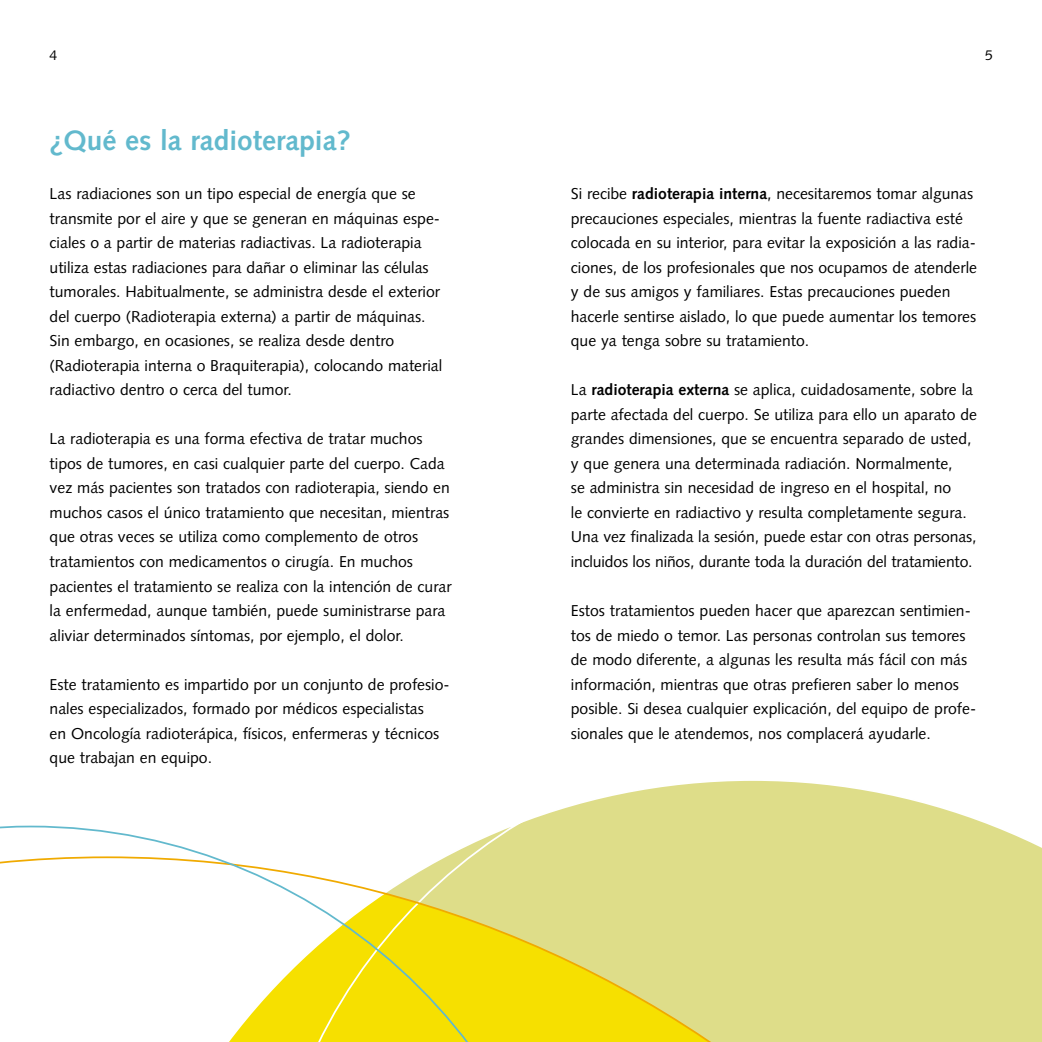
<style>
.page{position:relative;width:1042px;height:1042px;background:#fff}
.page>*{position:absolute;margin:0;border:0;box-sizing:border-box;transform-origin:0 0}
.t1{font:700 28px "Syntax";color:#62b9cd}
.t2{font:15.75px/24.5px "Syntax";color:#000}
.t3{font:14px "Syntax";color:#000}
.s1{font-weight:700}
</style>
<div class="page">
<svg style="left:518px;top:780px;width:523px;height:76px"></svg>
<div style="left:581px;top:856px;width:460px;height:185px;background:#dedd89"></div>
<svg style="left:0;top:825px;width:581px;height:216px"></svg>
<p class="t3" style="left:50px;top:50px;width:9px">4</p>
<p class="t3" style="left:984px;top:50px;width:9px">5</p>
<h1 class="t1" style="left:50px;top:129px;width:302px">¿Qué es la radioterapia?</h1>
<p class="t2" style="left:50px;top:183px;width:394px">Las radiaciones son un tipo especial de energía que se transmite por el aire y que se generan en máquinas espe&shy;ciales o a partir de materias radiactivas. La radioterapia utiliza estas radiaciones para dañar o eliminar las células tumorales. Habitualmente, se administra desde el exterior del cuerpo (Radioterapia externa) a partir de máquinas.<br>Sin embargo, en ocasiones, se realiza desde dentro (Radioterapia interna o Braquiterapia), colocando material radiactivo dentro o cerca del tumor.</p>
<p class="t2" style="left:50px;top:428px;width:403px">La radioterapia es una forma efectiva de tratar muchos tipos de tumores, en casi cualquier parte del cuerpo. Cada vez más pacientes son tratados con radioterapia, siendo en muchos casos el único tratamiento que necesitan, mientras que otras veces se utiliza como complemento de otros tratamientos con medicamentos o cirugía. En muchos pacientes el tratamiento se realiza con la intención de curar la enfermedad, aunque también, puede suministrarse para aliviar determinados síntomas, por ejemplo, el dolor.</p>
<p class="t2" style="left:50px;top:673px;width:401px">Este tratamiento es impartido por un conjunto de profesio&shy;nales especializados, formado por médicos especialistas<br>en Oncología radioterápica, físicos, enfermeras y técnicos que trabajan en equipo.</p>
<p class="t2" style="left:570px;top:183px;width:407px">Si recibe <span class="s1">radioterapia interna</span>, necesitaremos tomar algunas precauciones especiales, mientras la fuente radiactiva esté colocada en su interior, para evitar la exposición a las radia&shy;ciones, de los profesionales que nos ocupamos de atenderle y de sus amigos y familiares. Estas precauciones pueden hacerle sentirse aislado, lo que puede aumentar los temores que ya tenga sobre su tratamiento.</p>
<p class="t2" style="left:570px;top:379px;width:407px">La <span class="s1">radioterapia externa</span> se aplica, cuidadosamente, sobre la parte afectada del cuerpo. Se utiliza para ello un aparato de grandes dimensiones, que se encuentra separado de usted, y que genera una determinada radiación. Normalmente,<br>se administra sin necesidad de ingreso en el hospital, no<br>le convierte en radiactivo y resulta completamente segura.<br>Una vez finalizada la sesión, puede estar con otras personas, incluidos los niños, durante toda la duración del tratamiento.</p>
<p class="t2" style="left:570px;top:599px;width:406px">Estos tratamientos pueden hacer que aparezcan sentimien&shy;tos de miedo o temor. Las personas controlan sus temores de modo diferente, a algunas les resulta más fácil con más información, mientras que otras prefieren saber lo menos posible. Si desea cualquier explicación, del equipo de profe&shy;sionales que le atendemos, nos complacerá ayudarle.</p>
</div>
